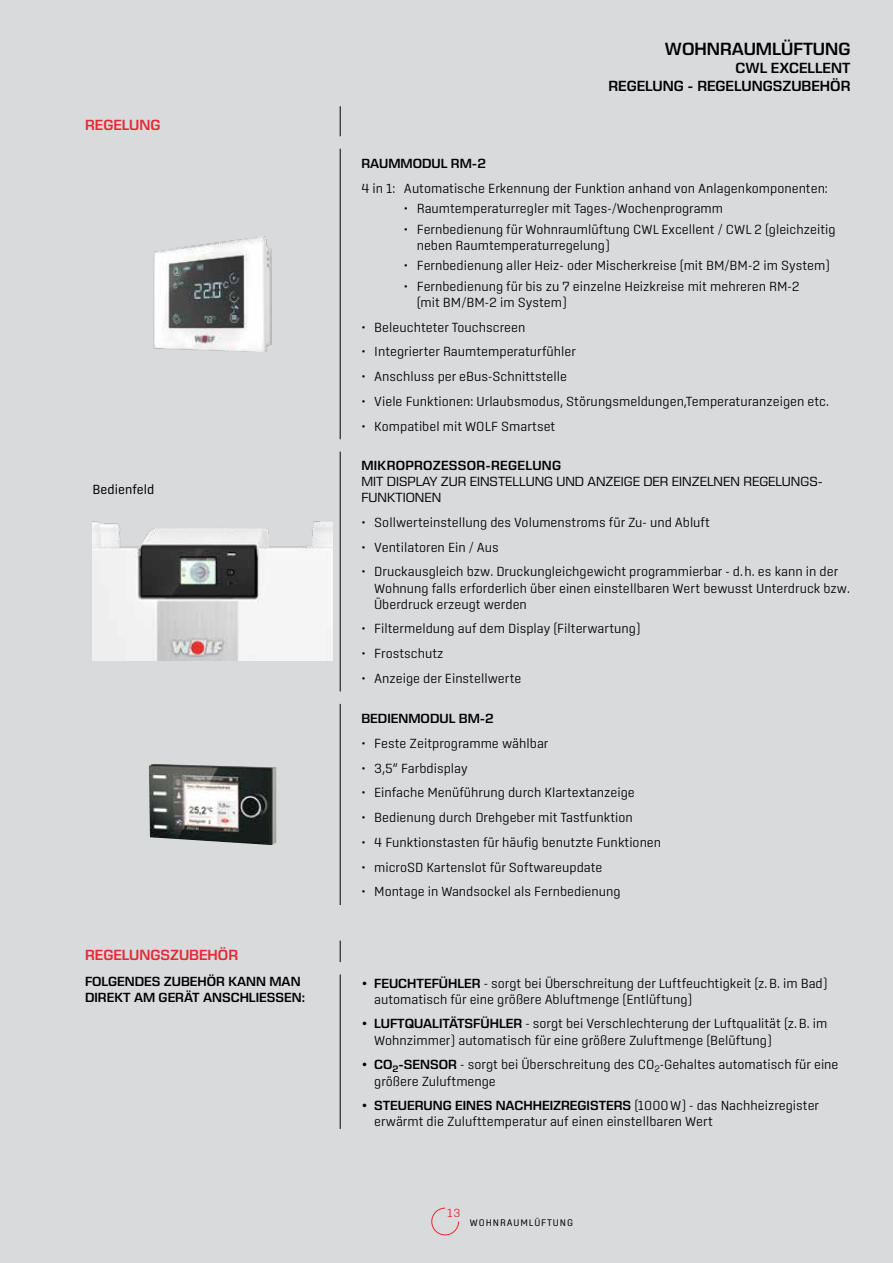
<style>
.page{position:relative;width:893px;height:1263px;background:#d9dadb}
.page>*{position:absolute;margin:0;border:0;box-sizing:border-box;transform-origin:0 0}
.t1{font:600 18px "Eurostile Next LT Pro";color:#000}
.t2{font:600 15px/18px "Eurostile Next LT Pro";color:#000;text-align:right}
.t3{font:600 15px "Eurostile Next LT Pro";color:#e42934}
.t4{font:300 13.5px/16.2px "Center";color:#000}
.t5{font:600 13.5px/16.2px "Eurostile Next LT Pro";color:#000}
.t6{font:13.5px/16.2px "Eurostile Next LT Pro";color:#000}
.t7{font:600 13.5px "Eurostile Next LT Pro";letter-spacing:.02em;color:#000}
.t8{font:13.5px "Center";color:#000}
.t9{font:300 12px "Center";color:#e42934}
.t10{font:9.75px "Center";letter-spacing:.095em;color:#000}
.s1{font-family:"Eurostile Next LT Pro";font-weight:600}
.s2{font-family:"Center";font-weight:300}
</style>
<div class="page">
<svg style="left:431px;top:1207px;width:28px;height:29px"></svg>
<hr style="left:340px;top:106px;width:1px;height:30px;background:#000">
<hr style="left:340px;top:451px;width:1px;height:241px;background:#000">
<svg style="left:340px;top:940px;width:1px;height:22px"></svg>
<hr style="left:340px;top:974px;width:1px;height:155px;background:#000">
<hr style="left:340px;top:148px;width:1px;height:291px;background:#000">
<hr style="left:340px;top:704px;width:1px;height:201px;background:#000">
<img style="left:153px;top:236px;width:119px;height:116px">
<img style="left:93px;top:521px;width:239px;height:139px">
<img style="left:149px;top:764px;width:123px;height:81px">
<p class="t3" style="left:85px;top:116px;width:77px">REGELUNG</p>
<p class="t8" style="left:93px;top:481px;width:63px">Bedienfeld</p>
<h1 class="t1" style="left:665px;top:39px;width:187px">WOHNRAUMLÜFTUNG</h1>
<p class="t2" style="left:608px;top:59px;width:244px">CWL EXCELLENT<br>REGELUNG - REGELUNGSZUBEHÖR</p>
<p class="t5" style="left:361px;top:156px;width:126px">RAUMMODUL RM-2</p>
<p class="t4" style="left:361px;top:180px;width:468px">4 in 1: Automatische Erkennung der Funktion anhand von Anlagenkomponenten:</p>
<p class="t4" style="left:404px;top:200px;width:321px">• Raumtemperaturregler mit Tages-/Wochenprogramm</p>
<p class="t4" style="left:417px;top:221px;width:420px;text-indent:-13px">• Fernbedienung für Wohnraumlüftung CWL Excellent / CWL 2 (gleichzeitig neben Raumtemperaturregelung)</p>
<p class="t4" style="left:404px;top:257px;width:428px">• Fernbedienung aller Heiz- oder Mischerkreise (mit BM/BM-2 im System)</p>
<p class="t4" style="left:417px;top:278px;width:384px;text-indent:-13px">• Fernbedienung für bis zu 7 einzelne Heizkreise mit mehreren RM-2 (mit BM/BM-2 im System)</p>
<p class="t4" style="left:361px;top:319px;width:166px">• Beleuchteter Touchscreen</p>
<p class="t4" style="left:361px;top:343px;width:216px">• Integrierter Raumtemperaturfühler</p>
<p class="t4" style="left:361px;top:368px;width:207px">• Anschluss per eBus-Schnittstelle</p>
<p class="t4" style="left:361px;top:393px;width:469px">• Viele Funktionen: Urlaubsmodus, Störungsmeldungen,Temperaturanzeigen etc.</p>
<p class="t4" style="left:361px;top:418px;width:195px">• Kompatibel mit WOLF Smartset</p>
<p class="t7" style="left:361px;top:458px;width:201px">MIKROPROZESSOR-REGELUNG</p>
<p class="t6" style="left:361px;top:473px;width:463px">MIT DISPLAY ZUR EINSTELLUNG UND ANZEIGE DER EINZELNEN REGELUNGS-<br>FUNKTIONEN</p>
<p class="t4" style="left:361px;top:514px;width:350px">• Sollwerteinstellung des Volumenstroms für Zu- und Abluft</p>
<p class="t4" style="left:361px;top:539px;width:139px">• Ventilatoren Ein / Aus</p>
<p class="t4" style="left:374px;top:563px;width:477px;text-indent:-13px">• Druckausgleich bzw. Druckungleichgewicht programmierbar - d.h. es kann in der<br>Wohnung falls erforderlich über einen einstellbaren Wert bewusst Unterdruck bzw.<br>Überdruck erzeugt werden</p>
<p class="t4" style="left:361px;top:620px;width:281px">• Filtermeldung auf dem Display (Filterwartung)</p>
<p class="t4" style="left:361px;top:645px;width:84px">• Frostschutz</p>
<p class="t4" style="left:361px;top:670px;width:162px">• Anzeige der Einstellwerte</p>
<p class="t5" style="left:361px;top:711px;width:134px">BEDIENMODUL BM-2</p>
<p class="t4" style="left:361px;top:735px;width:189px">• Feste Zeitprogramme wählbar</p>
<p class="t4" style="left:361px;top:760px;width:108px">• 3,5“ Farbdisplay</p>
<p class="t4" style="left:361px;top:784px;width:275px">• Einfache Menüführung durch Klartextanzeige</p>
<p class="t4" style="left:361px;top:809px;width:273px">• Bedienung durch Drehgeber mit Tastfunktion</p>
<p class="t4" style="left:361px;top:834px;width:301px">• 4 Funktionstasten für häufig benutzte Funktionen</p>
<p class="t4" style="left:361px;top:859px;width:243px">• microSD Kartenslot für Softwareupdate</p>
<p class="t4" style="left:361px;top:883px;width:261px">• Montage in Wandsockel als Fernbedienung</p>
<p class="t3" style="left:85px;top:946px;width:155px">REGELUNGSZUBEHÖR</p>
<p class="t5" style="left:85px;top:974px;width:221px">FOLGENDES ZUBEHÖR KANN MAN<br>DIREKT AM GERÄT ANSCHLIESSEN:</p>
<p class="t4" style="left:374px;top:974px;width:455px;text-indent:-13px"><span class="s1">• FEUCHTEFÜHLER</span> - sorgt bei Überschreitung der Luftfeuchtigkeit (z.B. im Bad) automatisch für eine größere Abluftmenge (Entlüftung)</p>
<p class="t4" style="left:374px;top:1015px;width:455px;text-indent:-13px"><span class="s1">• LUFTQUALITÄTSFÜHLER</span> - sorgt bei Verschlechterung der Luftqualität (z.B. im<br>Wohnzimmer) automatisch für eine größere Zuluftmenge (Belüftung)</p>
<p class="t4" style="left:374px;top:1056px;width:466px;text-indent:-13px"><span class="s1">• CO</span><sub>2</sub><span class="s1">-SENSOR</span> - sorgt bei Überschreitung des CO<sub>2</sub>-Gehaltes automatisch für eine größere Zuluftmenge</p>
<p class="t5" style="left:361px;top:1098px;width:459px">• STEUERUNG EINES NACHHEIZREGISTERS <span class="s2">(1000W) - das Nachheizregister</span></p>
<p class="t4" style="left:374px;top:1113px;width:340px">erwärmt die Zulufttemperatur auf einen einstellbaren Wert</p>
<p class="t9" style="left:447px;top:1206px;width:15px">13</p>
<p class="t10" style="left:470px;top:1217px;width:105px">WOHNRAUMLÜFTUNG</p>
</div>
